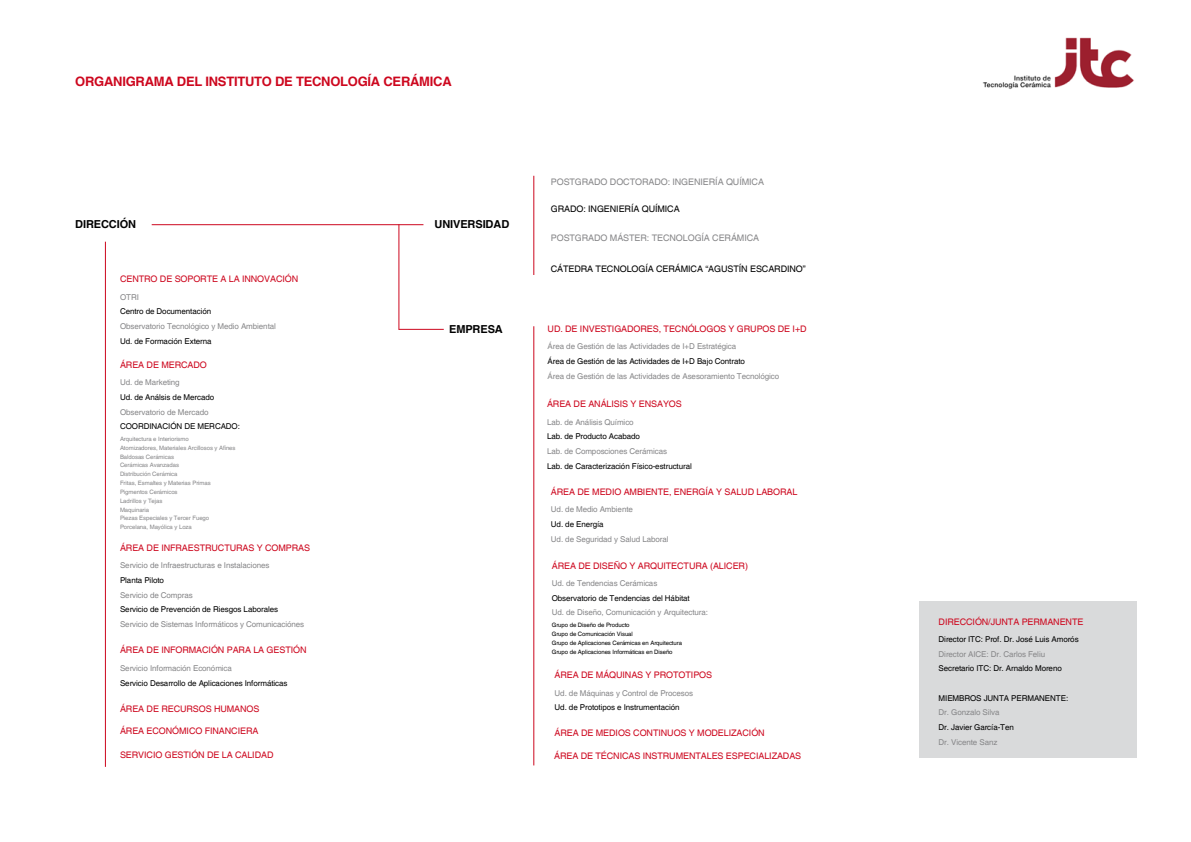
<style>
.page{position:relative;width:1191px;height:842px;background:#fff}
.page>*{position:absolute;margin:0;border:0;box-sizing:border-box;transform-origin:0 0}
.t1{font:700 13px "Helvetica";letter-spacing:-.02em;color:#cd071e}
.t2{font:700 11px "Helvetica";letter-spacing:-.01em;color:#000}
.t3{font:9px "Helvetica";letter-spacing:-.01em;color:#cd071e}
.t4{font:9px "Helvetica";letter-spacing:-.01em;color:#878789}
.t5{font:9px "Helvetica";letter-spacing:-.01em;color:#000}
.t6{font:8px "Helvetica";letter-spacing:-.01em;color:#878789}
.t7{font:8px "Helvetica";letter-spacing:-.01em;color:#000}
.t8{font:6px/8.8px "Helvetica";letter-spacing:-.01em;color:#878789}
.t9{font:6px/8.8px "Helvetica";letter-spacing:-.01em;color:#000}
</style>
<div class="page">
<div style="left:919px;top:601px;width:218px;height:157px;background:#d9dadb"></div>
<hr style="left:533px;top:326px;width:1px;height:439px;background:#cd071e">
<hr style="left:105px;top:242px;width:1px;height:525px;background:#cd071e">
<hr style="left:398px;top:224px;width:1px;height:106px;background:#cd071e">
<hr style="left:533px;top:176px;width:1px;height:99px;background:#cd071e">
<hr style="left:152px;top:224px;width:271px;height:1px;background:#cd071e">
<hr style="left:399px;top:329px;width:45px;height:1px;background:#cd071e">
<img style="left:982px;top:37px;width:152px;height:52px">
<h1 class="t1" style="left:75px;top:74px;width:378px">ORGANIGRAMA DEL INSTITUTO DE TECNOLOGÍA CERÁMICA</h1>
<h2 class="t2" style="left:75px;top:218px;width:62px">DIRECCIÓN</h2>
<h2 class="t2" style="left:434px;top:217px;width:76px">UNIVERSIDAD</h2>
<p class="t4" style="left:551px;top:176px;width:215px">POSTGRADO DOCTORADO: INGENIERÍA QUÍMICA</p>
<p class="t5" style="left:551px;top:203px;width:130px">GRADO: INGENIERÍA QUÍMICA</p>
<p class="t4" style="left:551px;top:233px;width:210px">POSTGRADO MÁSTER: TECNOLOGÍA CERÁMICA</p>
<p class="t3" style="left:120px;top:274px;width:180px">CENTRO DE SOPORTE A LA INNOVACIÓN</p>
<p class="t6" style="left:120px;top:292px;width:20px">OTRI</p>
<p class="t7" style="left:120px;top:307px;width:93px">Centro de Documentación</p>
<p class="t6" style="left:120px;top:321px;width:157px">Observatorio Tecnológico y Medio Ambiental</p>
<p class="t7" style="left:120px;top:336px;width:93px">Ud. de Formación Externa</p>
<p class="t3" style="left:120px;top:359px;width:13px">área</p>
<p class="t3" style="left:147px;top:359px;width:23px">de mercado</p>
<p class="t6" style="left:120px;top:378px;width:61px">Ud. de Marketing</p>
<p class="t7" style="left:120px;top:392px;width:96px">Ud. de Análsis de Mercado</p>
<p class="t6" style="left:120px;top:407px;width:90px">Observatorio de Mercado</p>
<p class="t7" style="left:120px;top:422px;width:121px">COORDINACIÓN DE MERCADO:</p>
<p class="t8" style="left:120px;top:435px;width:117px">Arquitectura e Interiorismo<br>Atomizadores, Materiales Arcillosos y Afines<br>Baldosas Cerámicas<br>Cerámicas Avanzadas<br>Distribución Cerámica<br>Fritas, Esmaltes y Materias Primas<br>Pigmentos Cerámicos<br>Ladrillos y Tejas<br>Maquinaria<br>Piezas Especiales y Tercer Fuego<br>Porcelana, Mayólica y Loza</p>
<p class="t3" style="left:120px;top:542px;width:192px">ÁREA DE INFRAESTRUCTURAS Y COMPRAS</p>
<p class="t6" style="left:120px;top:561px;width:151px">Servicio de Infraestructuras e Instalaciones</p>
<p class="t7" style="left:120px;top:575px;width:45px">Planta Piloto</p>
<p class="t6" style="left:120px;top:590px;width:74px">Servicio de Compras</p>
<p class="t7" style="left:120px;top:605px;width:160px">Servicio de Prevención de Riesgos Laborales</p>
<p class="t6" style="left:120px;top:619px;width:186px">Servicio de Sistemas Informáticos y Comunicaciónes</p>
<p class="t3" style="left:120px;top:645px;width:13px">área</p>
<p class="t3" style="left:147px;top:645px;width:161px">de INFORMACIÓN PARA LA GESTIÓN</p>
<p class="t6" style="left:120px;top:663px;width:113px">Servicio Información Económica</p>
<p class="t7" style="left:120px;top:678px;width:169px">Servicio Desarrollo de Aplicaciones Informáticas</p>
<p class="t3" style="left:120px;top:704px;width:13px">área</p>
<p class="t3" style="left:147px;top:704px;width:114px">de RECURSOS HUMANOS</p>
<p class="t3" style="left:120px;top:726px;width:13px">área</p>
<p class="t3" style="left:147px;top:726px;width:113px">ECONÓMICO FINANCIERA</p>
<p class="t3" style="left:120px;top:749px;width:155px">SERVICIO GESTIÓN DE LA CALIDAD</p>
<p class="t5" style="left:551px;top:263px;width:256px">CÁTEDRA TECNOLOGÍA CERÁMICA “AGUSTÍN ESCARDINO”</p>
<h2 class="t2" style="left:449px;top:323px;width:55px">EMPRESA</h2>
<p class="t3" style="left:547px;top:323px;width:260px">UD. DE INVESTIGADORES, TECNÓLOGOS Y GRUPOS DE I+D</p>
<p class="t6" style="left:547px;top:342px;width:190px">Área de Gestión de las Actividades de I+D Estratégica</p>
<p class="t7" style="left:547px;top:357px;width:199px">Área de Gestión de las Actividades de I+D Bajo Contrato</p>
<p class="t6" style="left:547px;top:371px;width:233px">Área de Gestión de las Actividades de Asesoramiento Tecnológico</p>
<p class="t3" style="left:547px;top:399px;width:136px">ÁREA DE ANÁLISIS Y ENSAYOS</p>
<p class="t6" style="left:547px;top:417px;width:88px">Lab. de Análisis Químico</p>
<p class="t7" style="left:547px;top:432px;width:94px">Lab. de Producto Acabado</p>
<p class="t6" style="left:547px;top:446px;width:121px">Lab. de Composciones Cerámicas</p>
<p class="t7" style="left:547px;top:461px;width:146px">Lab. de Caracterización Físico-estructural</p>
<p class="t3" style="left:551px;top:486px;width:248px">ÁREA DE MEDIO AMBIENTE, ENERGÍA Y SALUD LABORAL</p>
<p class="t6" style="left:551px;top:505px;width:83px">Ud. de Medio Ambiente</p>
<p class="t7" style="left:551px;top:520px;width:54px">Ud. de Energía</p>
<p class="t6" style="left:551px;top:534px;width:119px">Ud. de Seguridad y Salud Laboral</p>
<p class="t3" style="left:552px;top:560px;width:48px">ÁREA DE dise</p>
<p class="t3" style="left:614px;top:560px;width:31px">ñoyarquitectura</p>
<p class="t3" style="left:710px;top:560px;width:39px">(ALICER)</p>
<p class="t6" style="left:552px;top:579px;width:107px">Ud. de Tendencias Cerámicas</p>
<p class="t7" style="left:552px;top:593px;width:139px">Observatorio de Tendencias del Hábitat</p>
<p class="t6" style="left:552px;top:608px;width:158px">Ud. de Diseño, Comunicación y Arquitectura:</p>
<p class="t9" style="left:552px;top:621px;width:132px">Grupo de Diseño de Producto<br>Grupo de Comunicación Visual<br>Grupo de Aplicaciones Cerámicas en Arquitectura Grupo de Aplicaciones Informáticas en Diseño</p>
<p class="t3" style="left:554px;top:670px;width:159px">ÁREA DE MÁQUINAS Y PROTOTIPOS</p>
<p class="t6" style="left:554px;top:688px;width:140px">Ud. de Máquinas y Control de Procesos</p>
<p class="t7" style="left:554px;top:703px;width:126px">Ud. de Prototipos e Instrumentación</p>
<p class="t3" style="left:554px;top:727px;width:212px">ÁREA DE MEDIOS CONTINUOS Y MODELIZACIÓN</p>
<p class="t3" style="left:554px;top:751px;width:249px">ÁREA DE TÉCNICAS INSTRUMENTALES ESPECIALIZADAS</p>
<p class="t3" style="left:938px;top:616px;width:64px">DIRECCIÓN/junta</p>
<p class="t3" style="left:1021px;top:616px;width:8px">permanente</p>
<p class="t7" style="left:938px;top:635px;width:142px">Director ITC: Prof. Dr. José Luis Amorós</p>
<p class="t6" style="left:938px;top:649px;width:108px">Director AICE: Dr. Carlos Feliu</p>
<p class="t7" style="left:938px;top:664px;width:125px">Secretario ITC: Dr. Arnaldo Moreno</p>
<p class="t7" style="left:938px;top:693px;width:131px">MIEMBROS JUNTA PERMANENTE:</p>
<p class="t6" style="left:938px;top:708px;width:62px">Dr. Gonzalo Silva</p>
<p class="t7" style="left:938px;top:723px;width:77px">Dr. Javier García-Ten</p>
<p class="t6" style="left:938px;top:737px;width:60px">Dr. Vicente Sanz</p>
</div>
